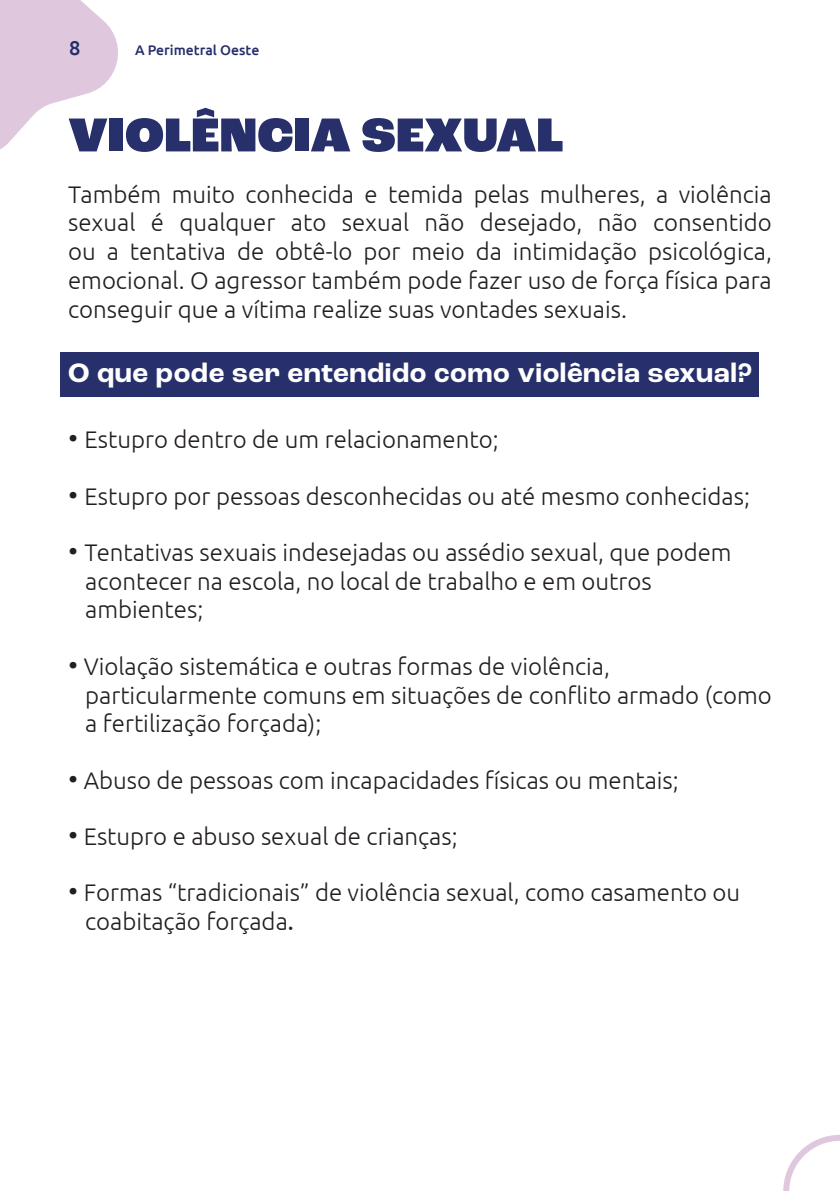
<style>
.page{position:relative;width:840px;height:1191px;background:#fff}
.page>*{position:absolute;margin:0;border:0;box-sizing:border-box;transform-origin:0 0}
.Tabela{font:900 50px "Roc Grotesk";color:#27306b}
.Tabela-2{font:700 28px "Roc Grotesk";letter-spacing:.02em;color:#fff}
.Título_1{font:300 24px/28.8px "Ubuntu";color:#231f20}
.t1{font:500 20px "Ubuntu";color:#262e6a}
.t2{font:500 14px "Ubuntu";color:#262e6a}
.s1{font-size:28px}
.s2{font-weight:400}
</style>
<div class="page">
<svg style="left:0;top:0;width:118px;height:150px"></svg>
<svg style="left:783px;top:1135px;width:56px;height:56px"></svg>
<div style="left:61px;top:352px;width:697px;height:44px;background:#27306b"></div>
<p class="t1" style="left:69px;top:35px;width:13px">8</p>
<p class="t2" style="left:135px;top:41px;width:126px">A Perimetral Oeste</p>
<p class="Tabela" style="left:68px;top:104px;width:496px">VIOLÊNCIA SEXUAL</p>
<p class="Título_1" style="left:68px;top:179px;width:705px;text-align:justify">Também muito conhecida e temida pelas mulheres, a violência sexual é qualquer ato sexual não desejado, não consentido ou a tentativa de obtê-lo por meio da intimidação psicológica, emocional. O agressor também pode fazer uso de força física para conseguir que a vítima realize suas vontades sexuais.</p>
<p class="Tabela-2" style="left:68px;top:355px;width:685px">O que pode ser entendido como violência sexual?</p>
<p class="Título_1" style="left:68px;top:425px;width:432px"><span class="s1">•</span> Estupro dentro de um relacionamento;</p>
<p class="Título_1" style="left:68px;top:481px;width:683px"><span class="s1">•</span> Estupro por pessoas desconhecidas ou até mesmo conhecidas;</p>
<p class="Título_1" style="left:85px;top:537px;width:647px;text-indent:-17px"><span class="s1">•</span> Tentativas sexuais indesejadas ou assédio sexual, que podem acontecer na escola, no local de trabalho e em outros ambientes;</p>
<p class="Título_1" style="left:85px;top:651px;width:687px;text-indent:-17px"><span class="s1">•</span> Violação sistemática e outras formas de violência, particularmente comuns em situações de conflito armado (como a fertilização forçada);</p>
<p class="Título_1" style="left:68px;top:765px;width:612px"><span class="s1">•</span> Abuso de pessoas com incapacidades físicas ou mentais;</p>
<p class="Título_1" style="left:68px;top:821px;width:391px"><span class="s1">•</span> Estupro e abuso sexual de crianças;</p>
<p class="Título_1" style="left:85px;top:877px;width:656px;text-indent:-17px"><span class="s1">•</span> Formas “tradicionais” de violência sexual, como casamento ou coabitação forçada<span class="s2">.</span></p>
</div>
